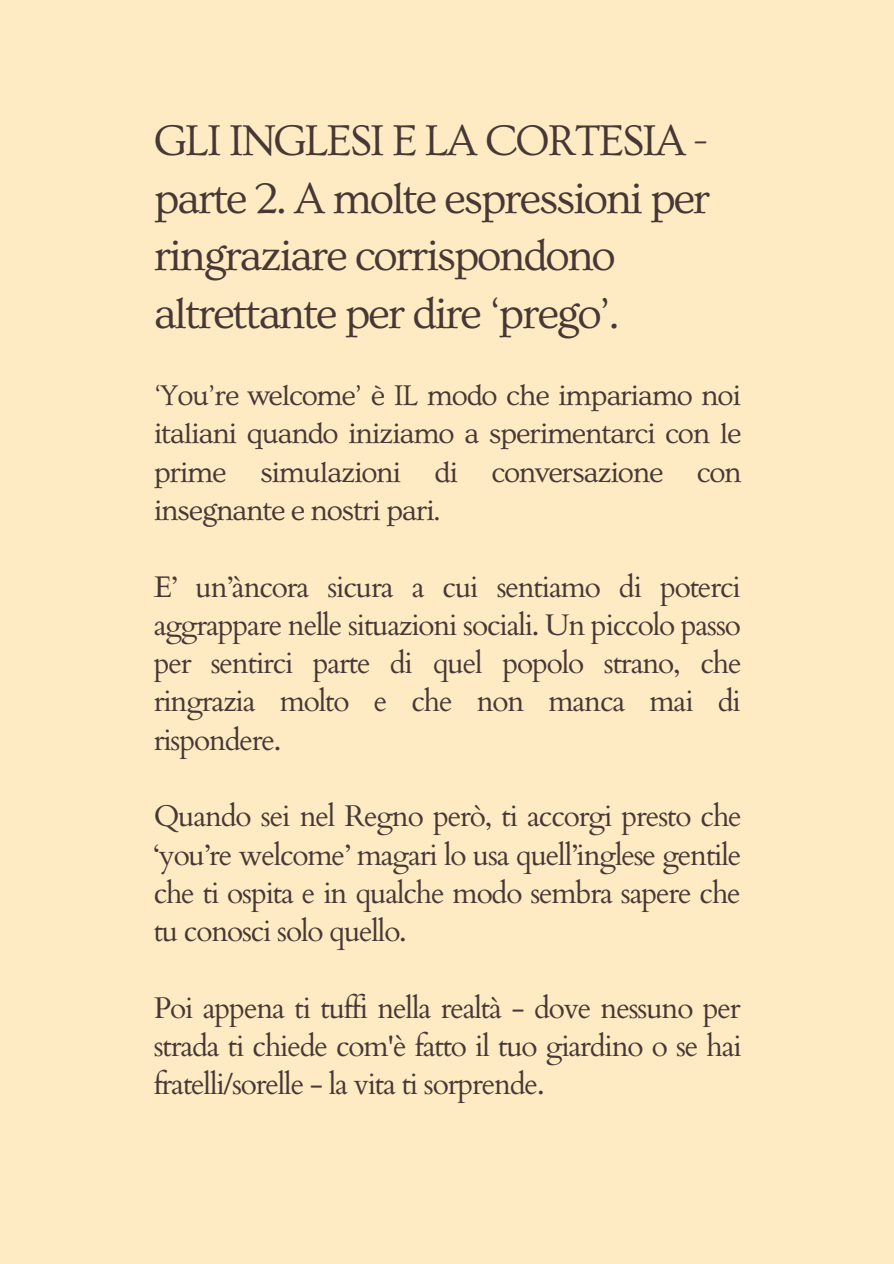
<style>
.page{position:relative;width:894px;height:1264px;background:#fff}
.page>*{position:absolute;margin:0;border:0;box-sizing:border-box;transform-origin:0 0}
.t1{font:45px/57.4px "Ovo";letter-spacing:-.05em;color:#473836}
.t2{font:29.85px/38.2px "Cardo";letter-spacing:-.04em;color:#473836;text-align:justify}
.t3{font:29.85px/38.2px "Ovo";letter-spacing:-.04em;color:#473836;text-align:justify}
</style>
<div class="page">
<div style="left:0;top:0;width:893px;height:1263px;background:#ffebc3"></div>
<h1 class="t1" style="left:154px;top:113px;width:558px">GLI INGLESI E LA CORTESIA - parte 2. A molte espressioni per ringraziare corrispondono altrettante per dire ‘prego’.</h1>
<p class="t3" style="left:154px;top:377px;width:589px">‘You’re welcome’ è IL modo che impariamo noi italiani quando iniziamo a sperimentarci con le prime simulazioni di conversazione con insegnante e nostri pari.</p>
<p class="t2" style="left:154px;top:568px;width:589px">E’ un’àncora sicura a cui sentiamo di poterci aggrappare nelle situazioni sociali. Un piccolo passo per sentirci parte di quel popolo strano, che ringrazia molto e che non manca mai di rispondere.</p>
<p class="t2" style="left:154px;top:797px;width:589px">Quando sei nel Regno però, ti accorgi presto che ‘you’re welcome’ magari lo usa quell’inglese gentile che ti ospita e in qualche modo sembra sapere che tu conosci solo quello.</p>
<p class="t2" style="left:154px;top:989px;width:589px">Poi appena ti tuffi nella realtà - dove nessuno per strada ti chiede com'è fatto il tuo giardino o se hai fratelli/sorelle - la vita ti sorprende.</p>
</div>
